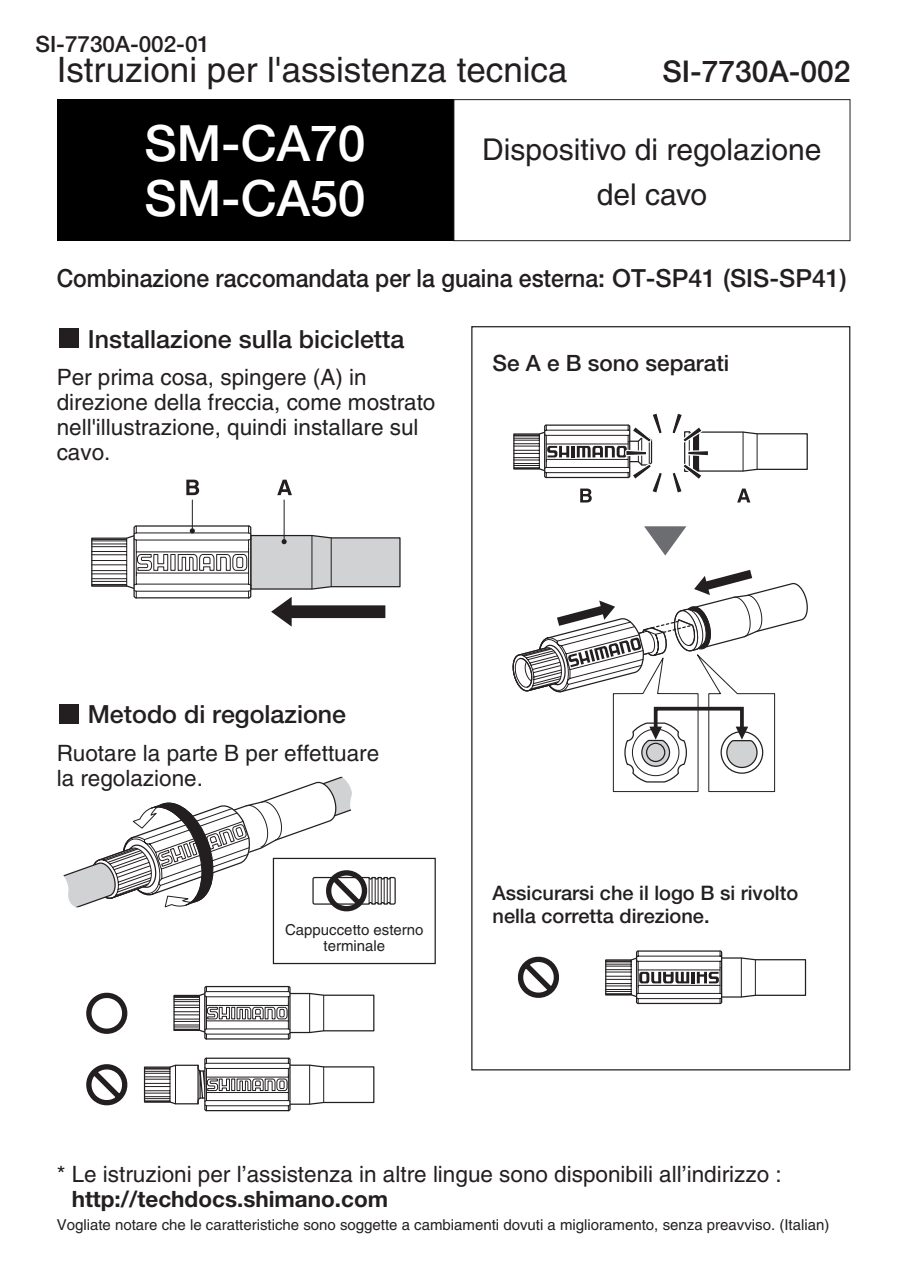
<style>
.page{position:relative;width:905px;height:1288px;background:#fff}
.page>*{position:absolute;margin:0;border:0;box-sizing:border-box;transform-origin:0 0}
.t1{font:500 50px/55px "Helvetica Neue";color:#fff}
.t2{font:35px "Helvetica";color:#231f20}
.t3{font:30px/45px "Helvetica";color:#231f20;text-align:center}
.t4{font:500 30px "Helvetica Neue";color:#231f20}
.t5{font:500 25px "Helvetica Neue";color:#231f20;scale:.92 1}
.t6{font:500 25px "Helvetica Neue";color:#231f20}
.t7{font:22.5px/25px "Helvetica";color:#231f20}
.t8{font:500 22.5px "Helvetica Neue";color:#231f20}
.t9{font:700 22.5px "Helvetica Neue";color:#231f20}
.t10{font:500 20px/22.5px "Helvetica Neue";color:#231f20}
.t11{font:15px/16.2px "Helvetica";color:#231f20;text-align:center}
</style>
<div class="page">
<svg style="left:512px;top:413px;width:296px;height:379px"></svg>
<div style="left:57px;top:99px;width:397px;height:142px;background:#000"></div>
<div style="left:454px;top:99px;width:396px;height:142px;border:1px solid #231f20"></div>
<svg style="left:605px;top:950px;width:202px;height:55px"></svg>
<hr style="left:638px;top:969px;width:82px;height:1px;background:#231f20">
<hr style="left:638px;top:985px;width:82px;height:1px;background:#231f20">
<svg style="left:517px;top:956px;width:42px;height:42px"></svg>
<svg style="left:91px;top:479px;width:310px;height:147px"></svg>
<div style="left:59px;top:328px;width:19px;height:20px;background:#231f20"></div>
<div style="left:59px;top:704px;width:19px;height:19px;background:#231f20"></div>
<svg style="left:143px;top:985px;width:232px;height:127px"></svg>
<svg style="left:86px;top:992px;width:41px;height:114px"></svg>
<svg style="left:63px;top:776px;width:333px;height:142px"></svg>
<div style="left:273px;top:857px;width:163px;height:107px;border:1px solid #231f20"></div>
<p class="t8" style="left:35px;top:35px;width:176px">SI-7730A-002-01</p>
<h2 class="t2" style="left:57px;top:57px;width:512px">Istruzioni per l'assistenza tecnica</h2>
<h3 class="t4" style="left:663px;top:60px;width:189px">SI-7730A-002</h3>
<h1 class="t1" style="left:144px;top:120px;width:223px">SM-CA70<br>SM-CA50</h1>
<h3 class="t3" style="left:482px;top:130px;width:341px">Dispositivo di regolazione del cavo</h3>
<p class="t5" style="left:57px;top:269px;width:860px">Combinazione raccomandata per la guaina esterna: OT-SP41 (SIS-SP41)</p>
<p class="t6" style="left:88px;top:330px;width:318px">Installazione sulla bicicletta</p>
<p class="t7" style="left:57px;top:366px;width:380px">Per prima cosa, spingere (A) in direzione della freccia, come mostrato nell'illustrazione, quindi installare sul cavo.</p>
<p class="t8" style="left:493px;top:354px;width:238px">Se A e B sono separati</p>
<p class="t6" style="left:88px;top:705px;width:260px">Metodo di regolazione</p>
<p class="t7" style="left:57px;top:742px;width:324px">Ruotare la parte B per effettuare la regolazione.</p>
<p class="t11" style="left:285px;top:923px;width:140px">Cappuccetto esterno terminale</p>
<p class="t10" style="left:493px;top:884px;width:307px">Assicurarsi che il logo B si rivolto nella corretta direzione.</p>
<p class="t7" style="left:57px;top:1163px;width:727px">* Le istruzioni per l’assistenza in altre lingue sono disponibili all’indirizzo :</p>
<p class="t9" style="left:72px;top:1191px;width:318px">http://techdocs.shimano.com</p>
<p class="t11" style="left:57px;top:1218px;width:774px">Vogliate notare che le caratteristiche sono soggette a cambiamenti dovuti a miglioramento, senza preavviso. (Italian)</p>
</div>
